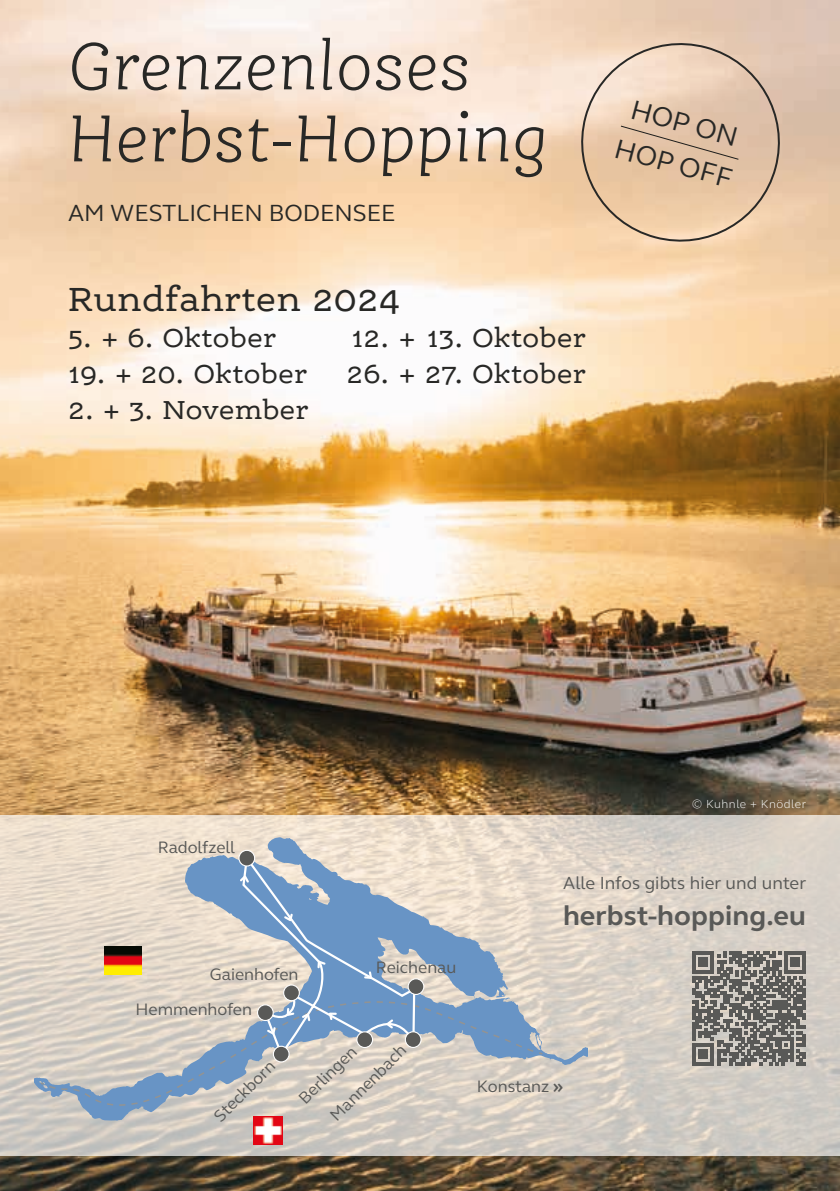
<style>
.page{position:relative;width:840px;height:1191px;background:#fff}
.page>*{position:absolute;margin:0;border:0;box-sizing:border-box;transform-origin:0 0}
.t1{font:italic 300 72px/72px "Ernestine Pro";color:#282826}
.t2{font:36px "Ernestine Pro";color:#282826}
.t3{font:28px "Ernestine Pro";color:#282826}
.t4{font:700 28px "FS Elliot";letter-spacing:.005em;color:#595957}
.t5{font:28px/41.6px "FS Elliot";color:#282826}
.t6{font:24px "FS Elliot";color:#282826}
.t7{font:18px "FS Elliot";letter-spacing:.005em;color:#595957}
.t8{font:17px/35.2px "FS Elliot";color:#595957}
.t9{font:300 12px "FS Elliot";letter-spacing:.04em;color:#fff}
.s1{font-weight:700}
</style>
<div class="page">
<img style="left:0;top:0;width:839px;height:1191px">
<svg style="left:0;top:815px;width:839px;height:341px;background:#d8d0c6"></svg>
<svg style="left:568px;top:31px;width:223px;height:220px;background:#e6c8ad"></svg>
<div style="left:620px;top:125px;width:118px;height:35px;background:#e2c2a5"></div>
<svg style="left:692px;top:951px;width:113px;height:114px;background:#82807c"></svg>
<hr style="left:692px;top:1062px;width:21px;height:3px;background:#595957">
<div style="left:698px;top:1049px;width:9px;height:10px;background:#595957"></div>
<svg style="left:34px;top:833px;width:553px;height:299px;background:#d8d1c9"></svg>
<svg style="left:39px;top:1081px;width:21px;height:9px"></svg>
<svg style="left:60px;top:1000px;width:478px;height:116px;background:#bfc2c4"></svg>
<svg style="left:537px;top:1051px;width:7px;height:4px"></svg>
<svg style="left:238px;top:852px;width:178px;height:203px;background:#9eb3ca"></svg>
<svg style="left:356px;top:1031px;width:16px;height:16px"></svg>
<div style="left:356px;top:1031px;width:17px;height:17px;border:1px solid #fff;border-radius:50%"></div>
<div style="left:273px;top:1046px;width:16px;height:16px;background:#595957;border-radius:50%"></div>
<div style="left:273px;top:1045px;width:16px;height:17px;border:1px solid #fff;border-radius:50%"></div>
<div style="left:283px;top:985px;width:16px;height:15px;background:#595957;border-radius:50%"></div>
<div style="left:283px;top:984px;width:17px;height:17px;border:1px solid #fff;border-radius:50%"></div>
<div style="left:257px;top:1004px;width:16px;height:16px;background:#595957;border-radius:50%"></div>
<div style="left:257px;top:1004px;width:16px;height:17px;border:1px solid #fff;border-radius:50%"></div>
<div style="left:239px;top:850px;width:15px;height:16px;background:#595957;border-radius:50%"></div>
<div style="left:238px;top:849px;width:17px;height:17px;border:1px solid #fff;border-radius:50%"></div>
<div style="left:408px;top:978px;width:15px;height:16px;background:#595957;border-radius:50%"></div>
<div style="left:407px;top:978px;width:17px;height:17px;border:1px solid #fff;border-radius:50%"></div>
<svg style="left:405px;top:1031px;width:16px;height:16px"></svg>
<div style="left:404px;top:1031px;width:17px;height:17px;border:1px solid #fff;border-radius:50%"></div>
<img style="left:105px;top:946px;width:37px;height:29px">
<img style="left:253px;top:1116px;width:29px;height:28px">
<h1 class="t1" style="left:68px;top:29px;width:481px">Grenzenloses<br>Herbst-Hopping</h1>
<h3 class="t6" style="left:68px;top:197px;width:329px">AM WESTLICHEN BODENSEE</h3>
<h2 class="t2" style="left:68px;top:277px;width:334px">Rundfahrten 2024</h2>
<h3 class="t3" style="left:68px;top:321px;width:209px">5. + 6. Oktober</h3>
<h3 class="t3" style="left:351px;top:321px;width:236px">12. + 13. Oktober</h3>
<h3 class="t3" style="left:68px;top:357px;width:240px">19. + 20. Oktober</h3>
<h3 class="t3" style="left:346px;top:357px;width:241px">26. + 27. Oktober</h3>
<h3 class="t3" style="left:68px;top:393px;width:242px">2. + 3. November</h3>
<h3 class="t5" style="left:631px;top:86px;width:122px;rotate:15deg">HOP ON<br>HOP OFF</h3>
<p class="t8" style="left:158px;top:829px;width:79px">Radolfzell</p>
<p class="t9" style="left:692px;top:796px;width:115px">© Kuhnle + Knödler</p>
<p class="t8" style="left:135px;top:956px;width:164px;text-indent:74px">Gaienhofen<br>Hemmenhofen</p>
<p class="t8" style="left:375px;top:949px;width:82px">Reichenau</p>
<p class="t8" style="left:204px;top:1106px;width:80px;rotate:-45deg">Steckborn</p>
<p class="t8" style="left:296px;top:1081px;width:101px;line-height:34px;text-indent:-10px;rotate:-45deg">Berlingen<br>Mannenbach</p>
<p class="t7" style="left:563px;top:871px;width:244px">Alle Infos gibts hier und unter</p>
<h3 class="t4" style="left:562px;top:897px;width:244px">herbst-hopping.eu</h3>
<p class="t8" style="left:476px;top:1068px;width:87px">Konstanz <span class="s1">»</span></p>
</div>
